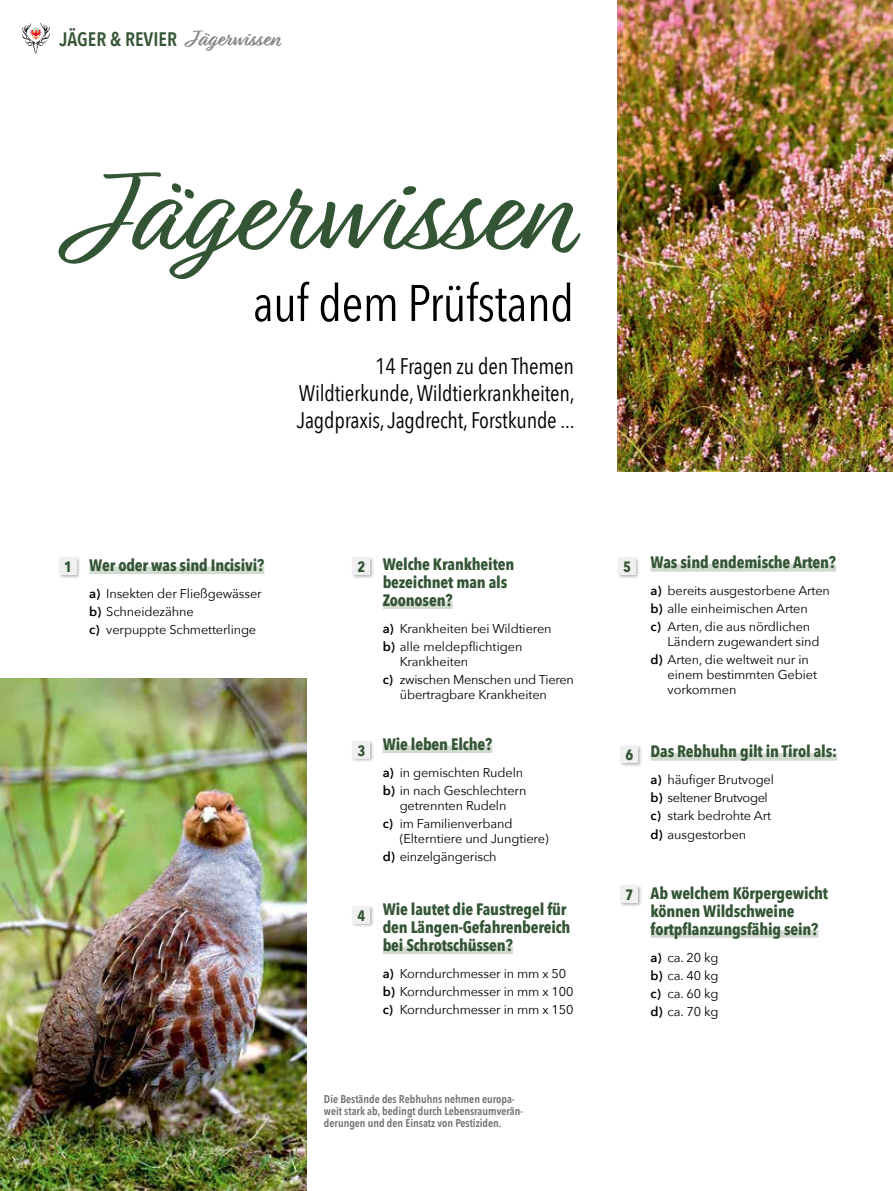
<style>
.page{position:relative;width:893px;height:1191px;background:#fff}
.page>*{position:absolute;margin:0;border:0;box-sizing:border-box;transform-origin:0 0}
.t1{font:125.25px "Relation";color:#345535}
.t2{font:51px "Avenir Next Condensed";letter-spacing:-.01em;color:#000}
.t3{font:22.5px/27px "Avenir Next Condensed";letter-spacing:-.01em;color:#000;text-align:justify}
.t4{font:600 19.5px "Avenir Next Condensed";color:#345535}
.t5{font:700 16.5px/18px "Avenir Next Condensed";letter-spacing:-.01em;color:#345535}
.t6{font:700 15px "Avenir Next Condensed";color:#345535}
.t7{font:12.75px/18px "Avenir Next";letter-spacing:-.01em;color:#000}
.t8{font:600 11.25px/12px "Avenir Next Condensed";color:#6f6f6e}
.s1{font-family:"Relation";font-weight:700;font-size:22.5px;color:#878786}
.s2{font-weight:600}
</style>
<div class="page">
<img style="left:0;top:678px;width:306px;height:513px">
<svg style="left:22px;top:23px;width:28px;height:30px"></svg>
<div style="left:89px;top:566px;width:175px;height:8px;background:#d1dbd0"></div>
<div style="left:651px;top:564px;width:185px;height:7px;background:#d1dbd0"></div>
<div style="left:651px;top:753px;width:186px;height:7px;background:#d1dbd0"></div>
<div style="left:651px;top:930px;width:167px;height:7px;background:#d1dbd0"></div>
<div style="left:58px;top:556px;width:23px;height:23px;background:#000;opacity:.3"></div>
<div style="left:60px;top:557px;width:17px;height:17px;background:#f0f0f0"></div>
<div style="left:617px;top:556px;width:24px;height:24px;background:#000;opacity:.3"></div>
<div style="left:619px;top:558px;width:17px;height:17px;background:#f0f0f0"></div>
<div style="left:619px;top:744px;width:24px;height:23px;background:#000;opacity:.3"></div>
<div style="left:621px;top:745px;width:17px;height:17px;background:#f0f0f0"></div>
<div style="left:619px;top:884px;width:24px;height:23px;background:#000;opacity:.3"></div>
<div style="left:621px;top:885px;width:17px;height:17px;background:#f0f0f0"></div>
<div style="left:352px;top:556px;width:23px;height:23px;background:#000;opacity:.3"></div>
<div style="left:353px;top:557px;width:17px;height:17px;background:#f0f0f0"></div>
<div style="left:352px;top:740px;width:23px;height:23px;background:#000;opacity:.3"></div>
<div style="left:353px;top:741px;width:17px;height:17px;background:#f0f0f0"></div>
<div style="left:352px;top:904px;width:23px;height:24px;background:#000;opacity:.3"></div>
<div style="left:353px;top:906px;width:17px;height:17px;background:#f0f0f0"></div>
<div style="left:383px;top:601px;width:70px;height:8px;background:#d1dbd0"></div>
<div style="left:383px;top:745px;width:109px;height:8px;background:#d1dbd0"></div>
<div style="left:383px;top:946px;width:130px;height:8px;background:#d1dbd0"></div>
<img style="left:618px;top:0;width:275px;height:471px">
<h3 class="t4" style="left:60px;top:22px;width:222px">JÄGER &amp; REVIER <span class="s1">Jägerwissen</span></h3>
<h1 class="t1" style="left:78px;top:142px;width:493px">Jägerwissen</h1>
<h2 class="t2" style="left:253px;top:259px;width:322px">auf dem Prüfstand</h2>
<h3 class="t3" style="left:297px;top:351px;width:279px;text-indent:78px">14 Fragen zu den Themen Wildtierkunde, Wildtierkrankheiten, Jagdpraxis, Jagdrecht, Forstkunde ...</h3>
<p class="t5" style="left:383px;top:555px;width:133px">Welche Krankheiten bezeichnet man als<br>Zoonosen?</p>
<p class="t7" style="left:383px;top:619px;width:170px"><span class="s2">a)</span> Krankheiten bei Wildtieren <span class="s2">b)</span> alle meldepflichtigen</p>
<p class="t7" style="left:383px;top:651px;width:193px;text-indent:17px">Krankheiten<br><span class="s2">c)</span> zwischen Menschen und Tieren</p>
<p class="t7" style="left:400px;top:684px;width:149px">übertragbare Krankheiten</p>
<p class="t5" style="left:383px;top:735px;width:111px">Wie leben Elche?</p>
<p class="t7" style="left:383px;top:763px;width:145px"><span class="s2">a)</span> in gemischten Rudeln <span class="s2">b)</span> in nach Geschlechtern</p>
<p class="t7" style="left:383px;top:795px;width:131px;text-indent:17px">getrennten Rudeln <span class="s2">c)</span> im Familienverband</p>
<p class="t7" style="left:383px;top:828px;width:168px;text-indent:17px">(Elterntiere und Jungtiere) <span class="s2">d)</span> einzelgängerisch</p>
<p class="t5" style="left:383px;top:900px;width:189px">Wie lautet die Faustregel für den Längen-Gefahrenbereich bei Schrotschüssen?</p>
<p class="t7" style="left:383px;top:964px;width:192px"><span class="s2">a)</span> Korndurchmesser in mm x 50 <span class="s2">b)</span> Korndurchmesser in mm x 100 <span class="s2">c)</span> Korndurchmesser in mm x 150</p>
<p class="t5" style="left:89px;top:556px;width:176px">Wer oder was sind Incisivi?</p>
<p class="t7" style="left:89px;top:584px;width:174px"><span class="s2">a)</span> Insekten der Fließgewässer <span class="s2">b)</span> Schneidezähne<br><span class="s2">c)</span> verpuppte Schmetterlinge</p>
<p class="t6" style="left:357px;top:557px;width:9px">2</p>
<p class="t6" style="left:64px;top:557px;width:9px">1</p>
<p class="t6" style="left:623px;top:558px;width:9px">5</p>
<p class="t6" style="left:357px;top:741px;width:9px">3</p>
<p class="t6" style="left:625px;top:745px;width:9px">6</p>
<p class="t6" style="left:625px;top:885px;width:9px">7</p>
<p class="t6" style="left:357px;top:906px;width:9px">4</p>
<p class="t5" style="left:651px;top:553px;width:187px">Was sind endemische Arten?</p>
<p class="t7" style="left:651px;top:581px;width:181px"><span class="s2">a)</span> bereits ausgestorbene Arten <span class="s2">b)</span> alle einheimischen Arten<br><span class="s2">c)</span> Arten, die aus nördlichen</p>
<p class="t7" style="left:651px;top:632px;width:170px;text-indent:17px">Ländern zugewandert sind <span class="s2">d)</span> Arten, die weltweit nur in</p>
<p class="t7" style="left:668px;top:667px;width:151px;line-height:15px">einem bestimmten Gebiet vorkommen</p>
<p class="t5" style="left:651px;top:742px;width:188px">Das Rebhuhn gilt in Tirol als:</p>
<p class="t7" style="left:651px;top:770px;width:125px"><span class="s2">a)</span> häufiger Brutvogel <span class="s2">b)</span> seltener Brutvogel <span class="s2">c)</span> stark bedrohte Art <span class="s2">d)</span> ausgestorben</p>
<p class="t5" style="left:651px;top:883px;width:179px">Ab welchem Körpergewicht können Wildschweine fortpflanzungsfähig sein?</p>
<p class="t7" style="left:651px;top:947px;width:69px;text-align:justify"><span class="s2">a)</span> ca. 20 kg <span class="s2">b)</span> ca. 40 kg <span class="s2">c)</span> ca. 60 kg <span class="s2">d)</span> ca. 70 kg</p>
<p class="t8" style="left:324px;top:1093px;width:201px">Die Bestände des Rebhuhns nehmen europa&shy;weit stark ab, bedingt durch Lebensraumverän&shy;derungen und den Einsatz von Pestiziden.</p>
</div>
